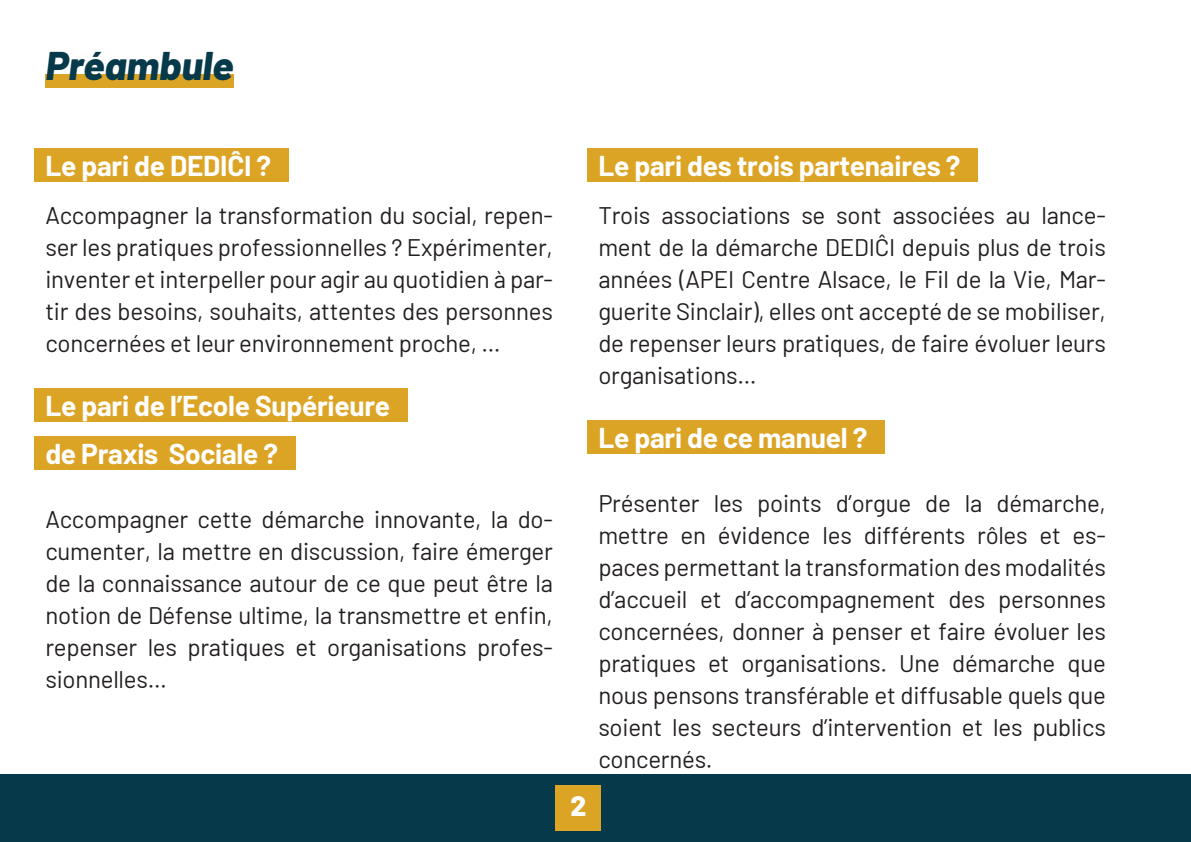
<style>
.page{position:relative;width:1191px;height:842px;background:#fff}
.page>*{position:absolute;margin:0;border:0;box-sizing:border-box;transform-origin:0 0}
.ST-T1{font:italic 800 40px "Barlow";color:#063a4a}
.ST-T2{font:700 28px "Barlow";letter-spacing:-.01em;color:#fff}
.t1{font:800 28px "Barlow";color:#fff}
.ST-Texte{font:24px/32px "Barlow";letter-spacing:-.01em;color:#231f20;text-align:justify}
</style>
<div class="page">
<div style="left:0;top:774px;width:1191px;height:68px;background:#063a4a"></div>
<div style="left:556px;top:785px;width:45px;height:46px;background:#dca425"></div>
<div style="left:45px;top:74px;width:189px;height:14px;background:#dca425"></div>
<div style="left:34px;top:148px;width:254px;height:34px;background:#dca425"></div>
<div style="left:34px;top:388px;width:373px;height:34px;background:#dca425"></div>
<div style="left:34px;top:436px;width:261px;height:34px;background:#dca425"></div>
<div style="left:587px;top:148px;width:390px;height:34px;background:#dca425"></div>
<div style="left:587px;top:420px;width:297px;height:34px;background:#dca425"></div>
<p class="ST-T1" style="left:45px;top:36px;width:190px">Préambule</p>
<p class="ST-T2" style="left:45px;top:145px;width:227px">Le pari de DEDIĈI ?</p>
<p class="ST-Texte" style="left:45px;top:198px;width:509px">Accompagner la transformation du social, repen&shy;ser les pratiques professionnelles ? Expérimenter, inventer et interpeller pour agir au quotidien à par&shy;tir des besoins, souhaits, attentes des personnes concernées et leur environnement proche, …</p>
<p class="ST-T2" style="left:45px;top:385px;width:346px">Le pari de l’Ecole Supérieure</p>
<p class="ST-T2" style="left:45px;top:433px;width:234px">de Praxis Sociale ?</p>
<p class="ST-Texte" style="left:45px;top:502px;width:509px">Accompagner cette démarche innovante, la do&shy;cumenter, la mettre en discussion, faire émerger de la connaissance autour de ce que peut être la notion de Défense ultime, la transmettre et enfin, repenser les pratiques et organisations profes&shy;sionnelles…</p>
<p class="ST-T2" style="left:598px;top:145px;width:364px">Le pari des trois partenaires ?</p>
<p class="ST-Texte" style="left:598px;top:198px;width:509px">Trois associations se sont associées au lance&shy;ment de la démarche DEDIĈI depuis plus de trois années (APEI Centre Alsace, le Fil de la Vie, Mar&shy;guerite Sinclair), elles ont accepté de se mobiliser, de repenser leurs pratiques, de faire évoluer leurs organisations…</p>
<p class="ST-T2" style="left:598px;top:417px;width:270px">Le pari de ce manuel ?</p>
<p class="t1" style="left:570px;top:785px;width:17px">2</p>
<p class="ST-Texte" style="left:598px;top:486px;width:509px">Présenter les points d’orgue de la démarche, mettre en évidence les différents rôles et es&shy;paces permettant la transformation des modalités d’accueil et d’accompagnement des personnes concernées, donner à penser et faire évoluer les pratiques et organisations. Une démarche que nous pensons transférable et diffusable quels que soient les secteurs d’intervention et les publics concernés.</p>
</div>
